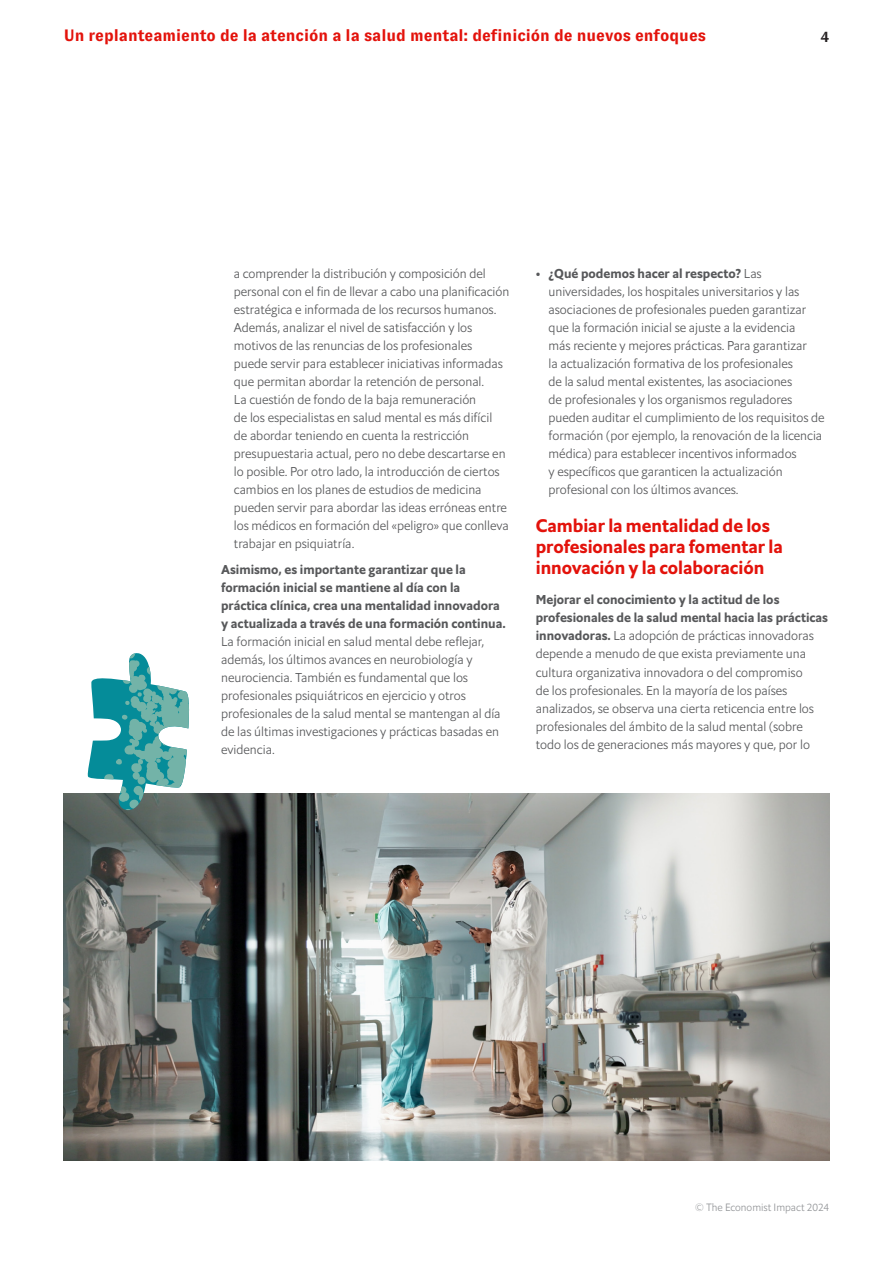
<style>
.page{position:relative;width:893px;height:1263px;background:#fff}
.page>*{position:absolute;margin:0;border:0;box-sizing:border-box;transform-origin:0 0}
._2__Page_subheader{font:18px/21px "Econ Sans Bol";color:#e3120b}
.t1{font:700 16.5px "GT Zirkon";color:#e3120b}
.t2{font:700 15px "GT Zirkon";color:#231f20}
._4__Body_text{font:12.75px/18px "Econ Sans Lig";color:#57585a}
.t3{font:10.5px "Econ Sans Lig";color:#939598}
.s1{font-family:"Econ Sans Bol"}
.s2{font-size:14.25px}
</style>
<div class="page">
<img style="left:64px;top:793px;width:765px;height:368px">
<svg style="left:87px;top:653px;width:103px;height:159px"></svg>
<p class="t1" style="left:64px;top:27px;width:644px">Un replanteamiento de la atención a la salud mental: definición de nuevos enfoques</p>
<p class="t2" style="left:821px;top:28px;width:10px">4</p>
<p class="_4__Body_text" style="left:234px;top:264px;width:277px">a comprender la distribución y composición del personal con el fin de llevar a cabo una planificación estratégica e informada de los recursos humanos.<br>Además, analizar el nivel de satisfacción y los motivos de las renuncias de los profesionales<br>puede servir para establecer iniciativas informadas que permitan abordar la retención de personal.<br>La cuestión de fondo de la baja remuneración<br>de los especialistas en salud mental es más difícil<br>de abordar teniendo en cuenta la restricción presupuestaria actual, pero no debe descartarse en lo posible. Por otro lado, la introducción de ciertos cambios en los planes de estudios de medicina pueden servir para abordar las ideas erróneas entre los médicos en formación del «peligro» que conlleva trabajar en psiquiatría.</p>
<p class="_4__Body_text" style="left:221px;top:561px;width:286px"><span class="s1">Asimismo, es importante garantizar que la formación inicial se mantiene al día con la práctica clínica, crea una mentalidad innovadora y actualizada a través de una formación continua.<br></span>La formación inicial en salud mental debe reflejar, además, los últimos avances en neurobiología y neurociencia. También es fundamental que los profesionales psiquiátricos en ejercicio y otros profesionales de la salud mental se mantengan al día de las últimas investigaciones y prácticas basadas en evidencia.</p>
<p class="_4__Body_text" style="left:549px;top:264px;width:278px;text-indent:-13px"><span class="s2">•</span> <span class="s1">¿Qué podemos hacer al respecto?</span> Las universidades, los hospitales universitarios y las asociaciones de profesionales pueden garantizar que la formación inicial se ajuste a la evidencia<br>más reciente y mejores prácticas. Para garantizar<br>la actualización formativa de los profesionales<br>de la salud mental existentes, las asociaciones<br>de profesionales y los organismos reguladores pueden auditar el cumplimiento de los requisitos de formación (por ejemplo, la renovación de la licencia médica) para establecer incentivos informados<br>y específicos que garanticen la actualización profesional con los últimos avances.</p>
<p class="_2__Page_subheader" style="left:536px;top:515px;width:249px">Cambiar la mentalidad de los profesionales para fomentar la innovación y la colaboración</p>
<p class="_4__Body_text" style="left:536px;top:591px;width:294px"><span class="s1">Mejorar el conocimiento y la actitud de los profesionales de la salud mental hacia las prácticas innovadoras.</span> La adopción de prácticas innovadoras depende a menudo de que exista previamente una cultura organizativa innovadora o del compromiso<br>de los profesionales. En la mayoría de los países analizados, se observa una cierta reticencia entre los profesionales del ámbito de la salud mental (sobre todo los de generaciones más mayores y que, por lo</p>
<p class="t3" style="left:695px;top:1201px;width:136px">© The Economist Impact 2024</p>
</div>
